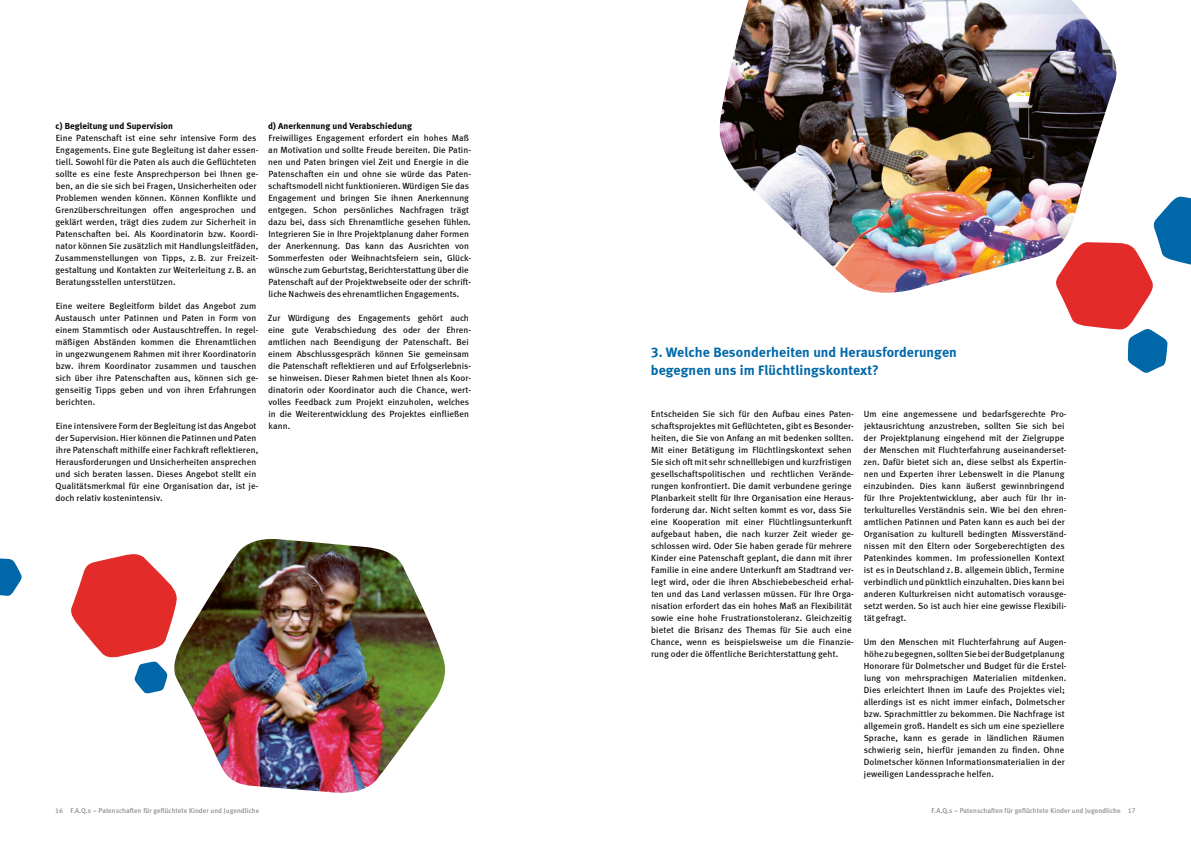
<style>
.page{position:relative;width:1191px;height:842px;background:#fff}
.page>*{position:absolute;margin:0;border:0;box-sizing:border-box;transform-origin:0 0}
.t1{font:14px/18px "Meta Bold LF";letter-spacing:.01em;color:#0068a8}
.t2{font:9px/12px "Meta Book LF";letter-spacing:.01em;color:#000}
.t3{font:9px "Meta Bold LF";letter-spacing:.01em;color:#000}
.t4{font:7px "Meta Book LF";letter-spacing:.01em;color:#807f7a}
</style>
<div class="page">
<img style="left:719px;top:0;width:398px;height:293px">
<svg style="left:1054px;top:196px;width:137px;height:177px"></svg>
<img style="left:178px;top:539px;width:267px;height:254px">
<svg style="left:0;top:558px;width:22px;height:38px"></svg>
<svg style="left:71px;top:554px;width:107px;height:140px"></svg>
<p class="t3" style="left:56px;top:120px;width:119px">c) Begleitung und Supervision</p>
<p class="t2" style="left:55px;top:131px;width:205px">Eine Patenschaft ist eine sehr intensive Form des Engagements. Eine gute Begleitung ist daher essen&shy;tiell. Sowohl für die Paten als auch die Geflüchteten sollte es eine feste Ansprechperson bei Ihnen ge&shy;ben, an die sie sich bei Fragen, Unsicherheiten oder Problemen wenden können. Können Konflikte und Grenzüberschreitungen offen angesprochen und geklärt werden, trägt dies zudem zur Sicherheit in Patenschaften bei. Als Koordinatorin bzw. Koordi&shy;nator können Sie zusätzlich mit Handlungsleitfäden, Zusammenstellungen von Tipps, z.B. zur Freizeit&shy;gestaltung und Kontakten zur Weiterleitung z.B. an Beratungsstellen unterstützen.</p>
<p class="t2" style="left:55px;top:299px;width:204px">Eine weitere Begleitform bildet das Angebot zum Austausch unter Patinnen und Paten in Form von einem Stammtisch oder Austauschtreffen. In regel&shy;mäßigen Abständen kommen die Ehrenamtlichen in ungezwungenem Rahmen mit ihrer Koordinatorin bzw. ihrem Koordinator zusammen und tauschen sich über ihre Patenschaften aus, können sich ge&shy;genseitig Tipps geben und von ihren Erfahrungen berichten.</p>
<p class="t2" style="left:55px;top:419px;width:204px">Eine intensivere Form der Begleitung ist das Angebot der Supervision. Hier können die Patinnen und Paten ihre Patenschaft mithilfe einer Fachkraft reflektieren, Herausforderungen und Unsicherheiten ansprechen und sich beraten lassen. Dieses Angebot stellt ein Qualitätsmerkmal für eine Organisation dar, ist je&shy;doch relativ kostenintensiv.</p>
<p class="t3" style="left:268px;top:120px;width:145px">d) Anerkennung und Verabschiedung</p>
<p class="t2" style="left:268px;top:131px;width:204px">Freiwilliges Engagement erfordert ein hohes Maß an Motivation und sollte Freude bereiten. Die Patin&shy;nen und Paten bringen viel Zeit und Energie in die Patenschaften ein und ohne sie würde das Paten&shy;schaftsmodell nicht funktionieren. Würdigen Sie das Engagement und bringen Sie ihnen Anerkennung entgegen. Schon persönliches Nachfragen trägt dazu bei, dass sich Ehrenamtliche gesehen fühlen.<br>Integrieren Sie in Ihre Projektplanung daher Formen der Anerkennung. Das kann das Ausrichten von Sommerfesten oder Weihnachtsfeiern sein, Glück&shy;wünsche zum Geburtstag, Berichterstattung über die Patenschaft auf der Projektwebseite oder der schrift&shy;liche Nachweis des ehrenamtlichen Engagements.</p>
<p class="t2" style="left:268px;top:311px;width:205px">Zur Würdigung des Engagements gehört auch eine gute Verabschiedung des oder der Ehren&shy;amtlichen nach Beendigung der Patenschaft. Bei einem Abschlussgespräch können Sie gemeinsam die Patenschaft reflektieren und auf Erfolgserlebnis&shy;se hinweisen. Dieser Rahmen bietet Ihnen als Koor&shy;dinatorin oder Koordinator auch die Chance, wert&shy;volles Feedback zum Projekt einzuholen, welches in die Weiterentwicklung des Projektes einfließen kann.</p>
<h1 class="t1" style="left:651px;top:343px;width:307px">3. Welche Besonderheiten und Herausforderungen begegnen uns im Flüchtlingskontext?</h1>
<p class="t2" style="left:651px;top:407px;width:204px">Entscheiden Sie sich für den Aufbau eines Paten&shy;schaftsprojektes mit Geflüchteten, gibt es Besonder&shy;heiten, die Sie von Anfang an mit bedenken sollten.<br>Mit einer Betätigung im Flüchtlingskontext sehen Sie sich oft mit sehr schnelllebigen und kurzfristigen gesellschaftspolitischen und rechtlichen Verände&shy;rungen konfrontiert. Die damit verbundene geringe Planbarkeit stellt für Ihre Organisation eine Heraus&shy;forderung dar. Nicht selten kommt es vor, dass Sie eine Kooperation mit einer Flüchtlingsunterkunft aufgebaut haben, die nach kurzer Zeit wieder ge&shy;schlossen wird. Oder Sie haben gerade für mehrere Kinder eine Patenschaft geplant, die dann mit ihrer Familie in eine andere Unterkunft am Stadtrand ver&shy;legt wird, oder die ihren Abschiebebescheid erhal&shy;ten und das Land verlassen müssen. Für Ihre Orga&shy;nisation erfordert das ein hohes Maß an Flexibilität sowie eine hohe Frustrationstoleranz. Gleichzeitig bietet die Brisanz des Themas für Sie auch eine Chance, wenn es beispielsweise um die Finanzie&shy;rung oder die öffentliche Berichterstattung geht.</p>
<p class="t2" style="left:863px;top:407px;width:204px">Um eine angemessene und bedarfsgerechte Pro&shy;jektausrichtung anzustreben, sollten Sie sich bei der Projektplanung eingehend mit der Zielgruppe der Menschen mit Fluchterfahrung auseinanderset&shy;zen. Dafür bietet sich an, diese selbst als Expertin&shy;nen und Experten ihrer Lebenswelt in die Planung einzubinden. Dies kann äußerst gewinnbringend für Ihre Projektentwicklung, aber auch für Ihr in&shy;terkulturelles Verständnis sein. Wie bei den ehren&shy;amtlichen Patinnen und Paten kann es auch bei der Organisation zu kulturell bedingten Missverständ&shy;nissen mit den Eltern oder Sorgeberechtigten des Patenkindes kommen. Im professionellen Kontext ist es in Deutschland z.B. allgemein üblich, Termine verbindlich und pünktlich einzuhalten. Dies kann bei anderen Kulturkreisen nicht automatisch vorausge&shy;setzt werden. So ist auch hier eine gewisse Flexibili&shy;tät gefragt.</p>
<p class="t2" style="left:863px;top:635px;width:204px">Um den Menschen mit Fluchterfahrung auf Augen&shy;höhe zu begegnen, sollten Sie bei der Budgetplanung Honorare für Dolmetscher und Budget für die Erstel&shy;lung von mehrsprachigen Materialien mitdenken.<br>Dies erleichtert Ihnen im Laufe des Projektes viel; allerdings ist es nicht immer einfach, Dolmetscher bzw. Sprachmittler zu bekommen. Die Nachfrage ist allgemein groß. Handelt es sich um eine speziellere Sprache, kann es gerade in ländlichen Räumen schwierig sein, hierfür jemanden zu finden. Ohne Dolmetscher können Informationsmaterialien in der jeweiligen Landessprache helfen.</p>
<p class="t4" style="left:55px;top:806px;width:205px">16 F.A.Q.s – Patenschaften für geflüchtete Kinder und Jugendliche</p>
<p class="t4" style="left:931px;top:806px;width:205px">F.A.Q.s – Patenschaften für geflüchtete Kinder und Jugendliche 17</p>
</div>
